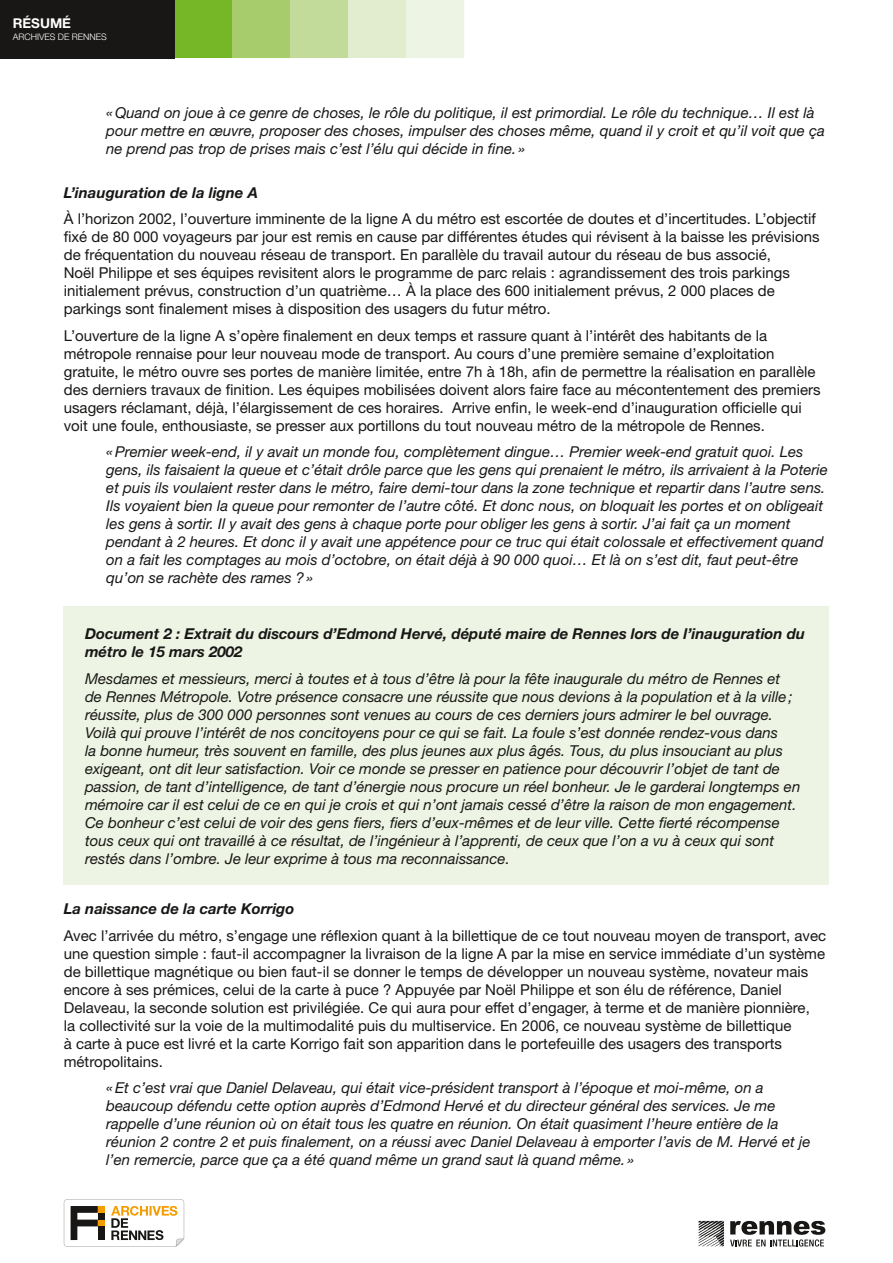
<style>
.page{position:relative;width:893px;height:1263px;background:#fff}
.page>*{position:absolute;margin:0;border:0;box-sizing:border-box;transform-origin:0 0}
.t1{font:italic 15px/18px "Helvetica Neue";color:#181716}
.t2{font:15px/18px "Helvetica Neue";color:#181716}
.t3{font:italic 700 15px/18px "Helvetica Neue";color:#181716}
.t4{font:700 13.5px "Helvetica Neue";color:#fff}
.t5{font:300 9px "Helvetica Neue";color:#fff}
</style>
<div class="page">
<div style="left:348px;top:0;width:58px;height:58px;background:#e2edcf"></div>
<div style="left:406px;top:0;width:58px;height:58px;background:#eef4e3"></div>
<div style="left:290px;top:0;width:58px;height:58px;background:#c3db9a"></div>
<div style="left:232px;top:0;width:58px;height:58px;background:#a7cc6c"></div>
<div style="left:174px;top:0;width:58px;height:58px;background:#75b726"></div>
<div style="left:0;top:0;width:174px;height:58px;background:#181716"></div>
<svg style="left:64px;top:1199px;width:120px;height:48px"></svg>
<div style="left:98px;top:1226px;width:7px;height:14px;background:#181716"></div>
<div style="left:98px;top:1213px;width:7px;height:6px;background:#181716"></div>
<svg style="left:699px;top:1221px;width:25px;height:25px"></svg>
<svg style="left:730px;top:1221px;width:95px;height:25px"></svg>
<div style="left:64px;top:606px;width:765px;height:279px;background:#eef4e3"></div>
<p class="t4" style="left:13px;top:15px;width:60px">RÉSUMÉ</p>
<p class="t5" style="left:13px;top:32px;width:96px">ARCHIVES DE RENNES</p>
<p class="t1" style="left:106px;top:104px;width:720px">«Quand on joue à ce genre de choses, le rôle du politique, il est primordial. Le rôle du technique… Il est là pour mettre en œuvre, proposer des choses, impulser des choses même, quand il y croit et qu’il voit que ça ne prend pas trop de prises mais c’est l’élu qui décide in fine. »</p>
<p class="t3" style="left:64px;top:183px;width:196px">L’inauguration de la ligne A</p>
<p class="t2" style="left:64px;top:210px;width:757px">À l’horizon 2002, l’ouverture imminente de la ligne A du métro est escortée de doutes et d’incertitudes. L’objectif fixé de 80 000 voyageurs par jour est remis en cause par différentes études qui révisent à la baisse les prévisions de fréquentation du nouveau réseau de transport. En parallèle du travail autour du réseau de bus associé,<br>Noël Philippe et ses équipes revisitent alors le programme de parc relais : agrandissement des trois parkings initialement prévus, construction d’un quatrième… À la place des 600 initialement prévus, 2 000 places de parkings sont finalement mises à disposition des usagers du futur métro.</p>
<p class="t2" style="left:64px;top:326px;width:758px">L’ouverture de la ligne A s’opère finalement en deux temps et rassure quant à l’intérêt des habitants de la métropole rennaise pour leur nouveau mode de transport. Au cours d’une première semaine d’exploitation gratuite, le métro ouvre ses portes de manière limitée, entre 7h à 18h, afin de permettre la réalisation en parallèle des derniers travaux de finition. Les équipes mobilisées doivent alors faire face au mécontentement des premiers usagers réclamant, déjà, l’élargissement de ces horaires. Arrive enfin, le week-end d’inauguration officielle qui voit une foule, enthousiaste, se presser aux portillons du tout nouveau métro de la métropole de Rennes.</p>
<p class="t1" style="left:106px;top:443px;width:723px">«Premier week-end, il y avait un monde fou, complètement dingue… Premier week-end gratuit quoi. Les gens, ils faisaient la queue et c’était drôle parce que les gens qui prenaient le métro, ils arrivaient à la Poterie et puis ils voulaient rester dans le métro, faire demi-tour dans la zone technique et repartir dans l’autre sens.<br>Ils voyaient bien la queue pour remonter de l’autre côté. Et donc nous, on bloquait les portes et on obligeait les gens à sortir. Il y avait des gens à chaque porte pour obliger les gens à sortir. J’ai fait ça un moment pendant à 2 heures. Et donc il y avait une appétence pour ce truc qui était colossale et effectivement quand on a fait les comptages au mois d’octobre, on était déjà à 90 000 quoi… Et là on s’est dit, faut peut-être qu’on se rachète des rames ?»</p>
<p class="t3" style="left:85px;top:624px;width:722px">Document 2 : Extrait du discours d’Edmond Hervé, député maire de Rennes lors de l’inauguration du métro le 15 mars 2002</p>
<p class="t1" style="left:85px;top:669px;width:717px">Mesdames et messieurs, merci à toutes et à tous d’être là pour la fête inaugurale du métro de Rennes et de Rennes Métropole. Votre présence consacre une réussite que nous devions à la population et à la ville; réussite, plus de 300 000 personnes sont venues au cours de ces derniers jours admirer le bel ouvrage.<br>Voilà qui prouve l’intérêt de nos concitoyens pour ce qui se fait. La foule s’est donnée rendez-vous dans<br>la bonne humeur, très souvent en famille, des plus jeunes aux plus âgés. Tous, du plus insouciant au plus exigeant, ont dit leur satisfaction. Voir ce monde se presser en patience pour découvrir l’objet de tant de passion, de tant d’intelligence, de tant d’énergie nous procure un réel bonheur. Je le garderai longtemps en mémoire car il est celui de ce en qui je crois et qui n’ont jamais cessé d’être la raison de mon engagement.<br>Ce bonheur c’est celui de voir des gens fiers, fiers d’eux-mêmes et de leur ville. Cette fierté récompense tous ceux qui ont travaillé à ce résultat, de l’ingénieur à l’apprenti, de ceux que l’on a vu à ceux qui sont restés dans l’ombre. Je leur exprime à tous ma reconnaissance.</p>
<p class="t3" style="left:64px;top:899px;width:232px">La naissance de la carte Korrigo</p>
<p class="t2" style="left:64px;top:926px;width:764px">Avec l’arrivée du métro, s’engage une réflexion quant à la billettique de ce tout nouveau moyen de transport, avec une question simple : faut-il accompagner la livraison de la ligne A par la mise en service immédiate d’un système de billettique magnétique ou bien faut-il se donner le temps de développer un nouveau système, novateur mais encore à ses prémices, celui de la carte à puce ? Appuyée par Noël Philippe et son élu de référence, Daniel Delaveau, la seconde solution est privilégiée. Ce qui aura pour effet d’engager, à terme et de manière pionnière,<br>la collectivité sur la voie de la multimodalité puis du multiservice. En 2006, ce nouveau système de billettique<br>à carte à puce est livré et la carte Korrigo fait son apparition dans le portefeuille des usagers des transports métropolitains.</p>
<p class="t1" style="left:106px;top:1078px;width:706px">«Et c’est vrai que Daniel Delaveau, qui était vice-président transport à l’époque et moi-même, on a beaucoup défendu cette option auprès d’Edmond Hervé et du directeur général des services. Je me rappelle d’une réunion où on était tous les quatre en réunion. On était quasiment l’heure entière de la réunion 2 contre 2 et puis finalement, on a réussi avec Daniel Delaveau à emporter l’avis de M. Hervé et je l’en remercie, parce que ça a été quand même un grand saut là quand même. »</p>
</div>
